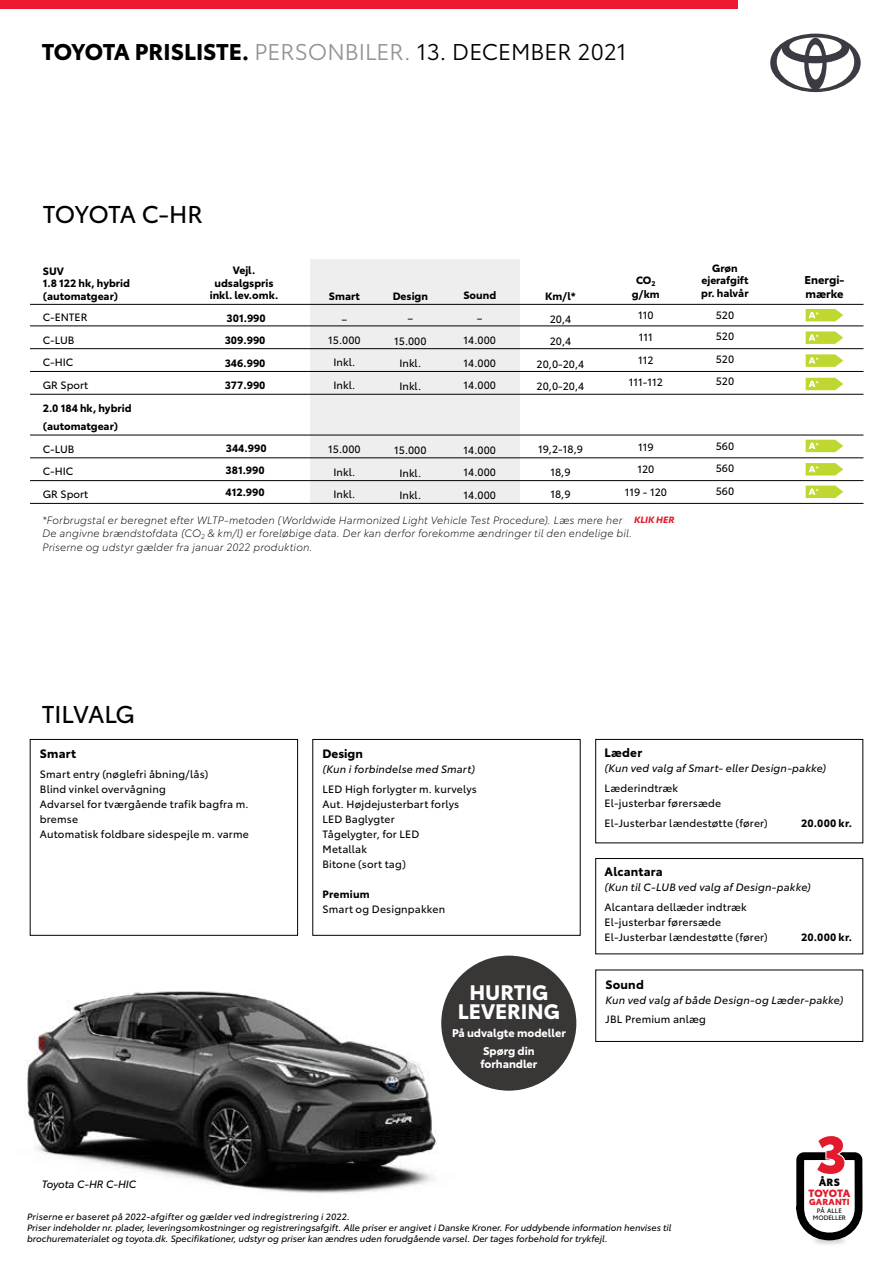
<style>
.page{position:relative;width:893px;height:1263px;background:#fff}
.page>*{position:absolute;margin:0;border:0;box-sizing:border-box;transform-origin:0 0}
.t1{font:900 51.9px "Toyota Type";color:#e11a2c}
.t2{font:24px "Toyota Type";letter-spacing:-.025em;color:#000}
.t3{font:700 22.5px "Toyota Type";color:#000}
.t4{font:700 20.7px/19.4px "Toyota Type";color:#fff;text-align:center}
.t5{font:700 12px "Toyota Type";letter-spacing:.02em;color:#000}
.t6{font:700 11.25px "Toyota Type";color:#000}
.t7{font:700 11.1px/18px "Toyota Type";color:#fff;text-align:center}
.t8{font:10.5px/22.5px "Toyota Type";letter-spacing:.015em;color:#000}
.t9{font:italic 300 10.5px/13.5px "Toyota Type";letter-spacing:.015em;color:#000}
.t10{font:700 10.5px/12.6px "Toyota Type";color:#000}
.t11{font:italic 10.5px "Toyota Type";letter-spacing:.015em;color:#000}
.t12{font:italic 10.5px "Toyota Type";letter-spacing:-.01em;color:#000}
.t13{font:700 10.5px "Toyota Type";letter-spacing:.025em;color:#000}
.t14{font:900 10.35px "Toyota Type";letter-spacing:-.02em;color:#e11a2c}
.t15{font:900 10.35px "Toyota Type";color:#000}
.t16{font:italic 9px/10.8px "Toyota Type";color:#000}
.t17{font:italic 9px "Toyota Type";letter-spacing:.02em;color:#000}
.t18{font:italic 700 9px "Toyota Type";color:#e11a2c}
.t19{font:900 8.7px "Toyota Type";letter-spacing:.015em;color:#e11a2c}
.t20{font:6.3px "Toyota Type";letter-spacing:-.01em;color:#000}
.s1{font-weight:400;color:#939598}
.s2{font-weight:400}
</style>
<div class="page">
<div style="left:809px;top:1234px;width:40px;height:12px;background:#f6f6f6"></div>
<svg style="left:796px;top:1152px;width:67px;height:92px"></svg>
<div style="left:0;top:0;width:738px;height:9px;background:#ed1b2f"></div>
<svg style="left:770px;top:34px;width:91px;height:58px"></svg>
<div style="left:30px;top:739px;width:268px;height:197px;border:1px solid #000"></div>
<div style="left:312px;top:739px;width:269px;height:197px;border:1px solid #000"></div>
<div style="left:595px;top:739px;width:268px;height:104px;border:1px solid #000"></div>
<div style="left:595px;top:858px;width:268px;height:96px;border:1px solid #000"></div>
<div style="left:310px;top:259px;width:209px;height:245px;background:#eee"></div>
<hr style="left:30px;top:304px;width:833px;height:1px;background:#000">
<hr style="left:30px;top:325px;width:833px;height:1px;background:#000">
<hr style="left:30px;top:348px;width:833px;height:1px;background:#000">
<hr style="left:30px;top:371px;width:833px;height:1px;background:#000">
<hr style="left:30px;top:394px;width:833px;height:1px;background:#000">
<hr style="left:30px;top:435px;width:833px;height:1px;background:#000">
<hr style="left:30px;top:457px;width:833px;height:1px;background:#000">
<hr style="left:30px;top:480px;width:833px;height:1px;background:#000">
<hr style="left:30px;top:503px;width:833px;height:1px;background:#000">
<svg style="left:806px;top:309px;width:37px;height:12px"></svg>
<svg style="left:806px;top:331px;width:37px;height:13px"></svg>
<svg style="left:806px;top:354px;width:37px;height:13px"></svg>
<svg style="left:806px;top:378px;width:37px;height:12px"></svg>
<svg style="left:806px;top:440px;width:37px;height:12px"></svg>
<svg style="left:806px;top:463px;width:37px;height:12px"></svg>
<svg style="left:806px;top:485px;width:37px;height:13px"></svg>
<div style="left:595px;top:969px;width:268px;height:73px;border:1px solid #000"></div>
<div style="left:441px;top:956px;width:135px;height:135px;background:#393636;border-radius:50%"></div>
<img style="left:25px;top:975px;width:436px;height:219px">
<h3 class="t3" style="left:42px;top:35px;width:587px">TOYOTA PRISLISTE. <span class="s1">PERSONBILER.</span> <span class="s2">13. DECEMBER 2021</span></h3>
<h2 class="t2" style="left:43px;top:196px;width:161px">TOYOTA C-HR</h2>
<p class="t10" style="left:43px;top:264px;width:89px">SUV<br>1.8 122 hk, hybrid (automatgear)</p>
<p class="t8" style="left:43px;top:305px;width:47px">C-ENTER<br>C-LUB<br>C-HIC<br>GR Sport</p>
<p class="t10" style="left:43px;top:398px;width:90px;line-height:18px">2.0 184 hk, hybrid (automatgear)</p>
<p class="t8" style="left:43px;top:437px;width:47px">C-LUB<br>C-HIC<br>GR Sport</p>
<p class="t10" style="left:210px;top:263px;width:70px;text-align:center">Vejl. udsalgspris inkl. lev.omk.</p>
<p class="t10" style="left:225px;top:306px;width:43px;line-height:22.5px;text-align:justify">301.990<br>309.990<br>346.990<br>377.990</p>
<p class="t10" style="left:225px;top:437px;width:43px;line-height:21.8px">344.990<br>381.990<br>412.990</p>
<p class="t10" style="left:701px;top:261px;width:49px;text-align:center">Grøn ejerafgift pr. halvår</p>
<p class="t8" style="left:716px;top:304px;width:20px;line-height:21px">520<br>520</p>
<p class="t8" style="left:716px;top:347px;width:20px">520<br>520</p>
<p class="t6" style="left:804px;top:271px;width:41px">Energi-</p>
<p class="t10" style="left:632px;top:273px;width:30px;line-height:13.5px;text-align:center">CO<sub>2 </sub>g/km</p>
<p class="t8" style="left:629px;top:303px;width:36px;text-align:center">110<br>111<br>112<br>111-112</p>
<p class="t10" style="left:329px;top:289px;width:32px">Smart</p>
<p class="t6" style="left:805px;top:285px;width:39px">mærke</p>
<p class="t8" style="left:328px;top:307px;width:34px;line-height:21px;text-align:center">–<br>15.000</p>
<p class="t8" style="left:333px;top:350px;width:23px">Inkl.<br>Inkl.</p>
<p class="t10" style="left:463px;top:288px;width:34px">Sound</p>
<p class="t8" style="left:464px;top:306px;width:34px;text-align:center">–<br>14.000<br>14.000<br>14.000</p>
<p class="t10" style="left:393px;top:289px;width:37px">Design</p>
<p class="t8" style="left:394px;top:306px;width:34px;text-align:center">–<br>15.000<br>Inkl.<br>Inkl.</p>
<p class="t10" style="left:545px;top:289px;width:32px">Km/l*</p>
<p class="t8" style="left:537px;top:307px;width:49px;text-align:center">20,4<br>20,4<br>20,0-20,4<br>20,0-20,4</p>
<p class="t8" style="left:328px;top:437px;width:34px;text-align:center">15.000<br>Inkl.<br>Inkl.</p>
<p class="t8" style="left:394px;top:438px;width:34px;text-align:center">15.000<br>Inkl.<br>Inkl.</p>
<p class="t8" style="left:464px;top:438px;width:34px;text-align:justify">14.000<br>14.000<br>14.000</p>
<p class="t8" style="left:538px;top:437px;width:46px;text-align:center">19,2-18,9<br>18,9<br>18,9</p>
<p class="t8" style="left:625px;top:435px;width:44px;text-align:center">119<br>120<br>119 - 120</p>
<p class="t8" style="left:716px;top:434px;width:20px;text-align:justify">560<br>560<br>560</p>
<p class="t9" style="left:43px;top:512px;width:591px">*Forbrugstal er beregnet efter WLTP-metoden (Worldwide Harmonized Light Vehicle Test Procedure). Læs mere her<br>De angivne brændstofdata (CO<sub>2</sub> &amp; km/l) er foreløbige data. Der kan derfor forekomme ændringer til den endelige bil.<br>Priserne og udstyr gælder fra januar 2022 produktion.</p>
<p class="t18" style="left:634px;top:513px;width:42px">KLIK HER</p>
<h2 class="t2" style="left:42px;top:697px;width:95px">TILVALG</h2>
<p class="t5" style="left:40px;top:744px;width:38px">Smart</p>
<p class="t8" style="left:40px;top:766px;width:211px;line-height:15px">Smart entry (nøglefri åbning/lås)<br>Blind vinkel overvågning<br>Advarsel for tværgående trafik bagfra m. bremse<br>Automatisk foldbare sidespejle m. varme</p>
<p class="t5" style="left:322px;top:744px;width:42px">Design</p>
<p class="t11" style="left:322px;top:761px;width:154px">(Kun i forbindelse med Smart)</p>
<p class="t8" style="left:322px;top:780px;width:156px;line-height:15px">LED High forlygter m. kurvelys<br>Aut. Højdejusterbart forlys<br>LED Baglygter<br>Tågelygter, for LED<br>Metallak<br>Bitone (sort tag)</p>
<p class="t13" style="left:322px;top:886px;width:49px">Premium</p>
<p class="t8" style="left:322px;top:897px;width:124px">Smart og Designpakken</p>
<h3 class="t4" style="left:458px;top:981px;width:104px">HURTIG<br>LEVERING</h3>
<p class="t7" style="left:452px;top:1023px;width:115px">På udvalgte modeller<br>Spørg din</p>
<p class="t7" style="left:480px;top:1053px;width:58px">forhandler</p>
<p class="t5" style="left:605px;top:744px;width:39px">Læder</p>
<p class="t11" style="left:605px;top:760px;width:223px">(Kun ved valg af Smart- eller Design-pakke)</p>
<p class="t8" style="left:605px;top:780px;width:118px;line-height:15px">Læderindtræk<br>El-justerbar førersæde</p>
<p class="t8" style="left:605px;top:811px;width:165px">El-Justerbar lændestøtte (fører)</p>
<p class="t10" style="left:801px;top:816px;width:53px">20.000 kr.</p>
<p class="t5" style="left:605px;top:863px;width:60px">Alcantara</p>
<p class="t11" style="left:605px;top:879px;width:208px">(Kun til C-LUB ved valg af Design-pakke)</p>
<p class="t8" style="left:605px;top:899px;width:165px;line-height:15px">Alcantara dellæder indtræk<br>El-justerbar førersæde<br>El-Justerbar lændestøtte (fører)</p>
<p class="t10" style="left:801px;top:930px;width:53px">20.000 kr.</p>
<p class="t5" style="left:605px;top:975px;width:40px">Sound</p>
<p class="t11" style="left:605px;top:992px;width:240px">Kun ved valg af både Design-og Læder-pakke)</p>
<p class="t8" style="left:605px;top:1007px;width:102px">JBL Premium anlæg</p>
<h1 class="t1" style="left:816px;top:1114px;width:33px">3</h1>
<p class="t15" style="left:819px;top:1174px;width:22px">ÅRS</p>
<p class="t14" style="left:808px;top:1185px;width:43px">TOYOTA</p>
<p class="t19" style="left:809px;top:1195px;width:42px">GARANTI</p>
<p class="t20" style="left:817px;top:1206px;width:27px">PÅ ALLE</p>
<p class="t12" style="left:42px;top:1175px;width:96px">Toyota C-HR C-HIC</p>
<p class="t17" style="left:27px;top:1210px;width:324px">Priserne er baseret på 2022-afgifter og gælder ved indregistrering i 2022.</p>
<p class="t20" style="left:813px;top:1213px;width:35px">MODELLER</p>
<p class="t16" style="left:27px;top:1221px;width:646px">Priser indeholder nr. plader, leveringsomkostninger og registreringsafgift. Alle priser er angivet i Danske Kroner. For uddybende information henvises til brochurematerialet og toyota.dk. Specifikationer, udstyr og priser kan ændres uden forudgående varsel. Der tages forbehold for trykfejl.</p>
</div>
